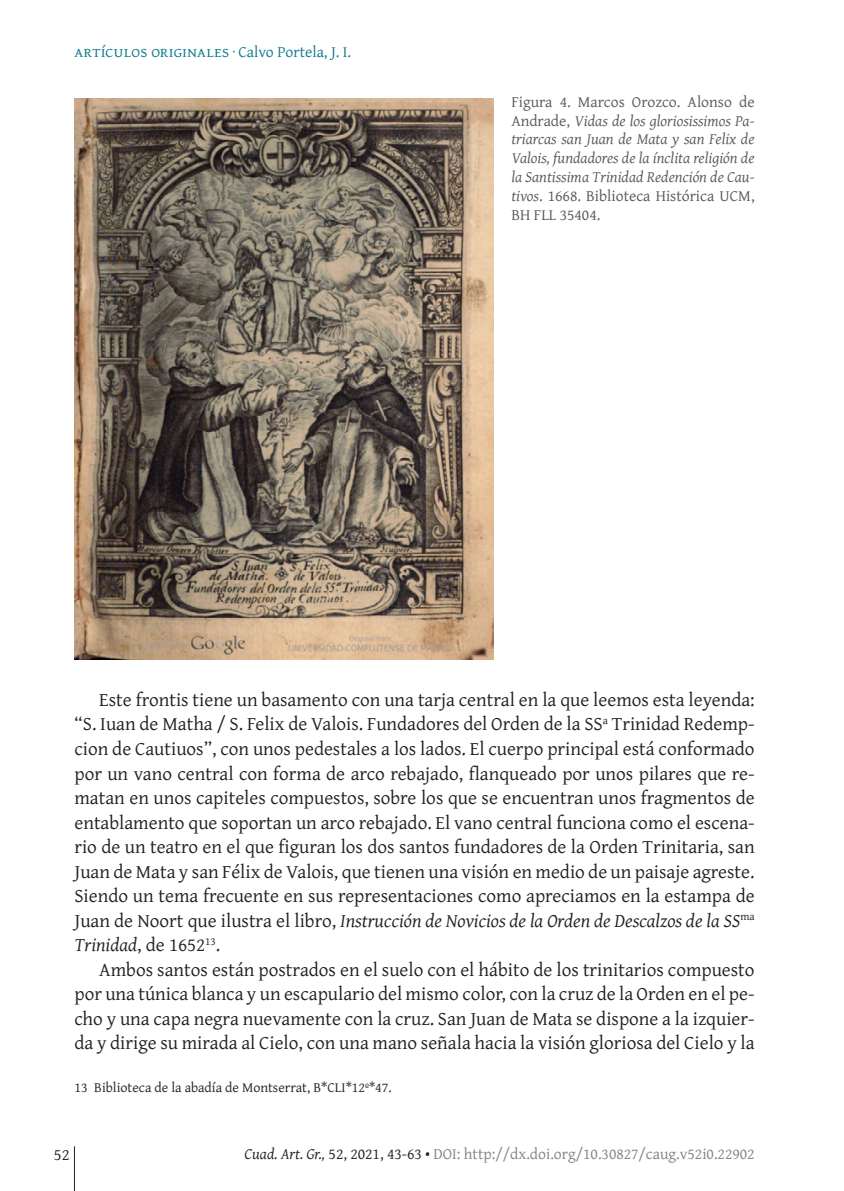
<style>
.page{position:relative;width:844px;height:1191px;background:#fff}
.page>*{position:absolute;margin:0;border:0;box-sizing:border-box;transform-origin:0 0}
.t1{font:19.25px/24.5px "Gentium Plus";color:#231f20;text-align:justify}
.t2{font:16.62px "Gentium Plus";color:#231f20}
.piedefoto{font:italic 15.75px/18.9px "Gentium Plus";color:#57585a;text-align:justify}
.t3{font:15.75px "Gentium Plus";color:#808285}
.t4{font:15.75px "Gentium Plus";letter-spacing:.02em;color:#0d788c}
.notas{font:14px "Gentium Plus";color:#231f20}
.s1{font-style:normal}
.s2{font-style:italic}
.s3{font-style:italic;color:#231f20}
.s4{color:#231f20}
</style>
<div class="page">
<hr style="left:74px;top:1146px;width:1px;height:45px;background:#231f20">
<img style="left:74px;top:98px;width:419px;height:561px">
<p class="t4" style="left:74px;top:37px;width:278px">artículos originales · Calvo Portela, J. I.</p>
<p class="piedefoto" style="left:511px;top:91px;width:245px"><span class="s1">Figura 4. Marcos Orozco. Alonso de Andrade,</span> Vidas de los gloriosissimos Pa&shy;triarcas san Juan de Mata y san Felix de Valois, fundadores de la ínclita religión de la Santissima Trinidad Redención de Cau&shy;tivos<span class="s1">. 1668. Biblioteca Histórica UCM, BH FLL 35404.</span></p>
<p class="t1" style="left:74px;top:686px;width:681px;text-indent:25px">Este frontis tiene un basamento con una tarja central en la que leemos esta leyenda: “S. Iuan de Matha / S. Felix de Valois. Fundadores del Orden de la SS<sup>a</sup> Trinidad Redemp&shy;cion de Cautiuos”, con unos pedestales a los lados. El cuerpo principal está conformado por un vano central con forma de arco rebajado, flanqueado por unos pilares que re&shy;matan en unos capiteles compuestos, sobre los que se encuentran unos fragmentos de entablamento que soportan un arco rebajado. El vano central funciona como el escena&shy;rio de un teatro en el que figuran los dos santos fundadores de la Orden Trinitaria, san Juan de Mata y san Félix de Valois, que tienen una visión en medio de un paisaje agreste.<br>Siendo un tema frecuente en sus representaciones como apreciamos en la estampa de Juan de Noort que ilustra el libro, <span class="s2">Instrucción de Novicios de la Orden de Descalzos de la SS</span><sup>ma </sup><span class="s2">Trinidad</span>, de 1652<sup>13</sup>.</p>
<p class="t1" style="left:74px;top:955px;width:681px;text-indent:25px">Ambos santos están postrados en el suelo con el hábito de los trinitarios compuesto por una túnica blanca y un escapulario del mismo color, con la cruz de la Orden en el pe&shy;cho y una capa negra nuevamente con la cruz. San Juan de Mata se dispone a la izquier&shy;da y dirige su mirada al Cielo, con una mano señala hacia la visión gloriosa del Cielo y la</p>
<p class="notas" style="left:74px;top:1074px;width:318px">13 Biblioteca de la abadía de Montserrat, B*CLI*12º*47.</p>
<p class="t2" style="left:54px;top:1138px;width:17px">52</p>
<p class="t3" style="left:244px;top:1138px;width:511px"><span class="s3">Cuad. Art. Gr.,</span> <span class="s4">52, 2021, 43-63 •</span> DOI: http://dx.doi.org/10.30827/caug.v52i0.22902</p>
</div>
